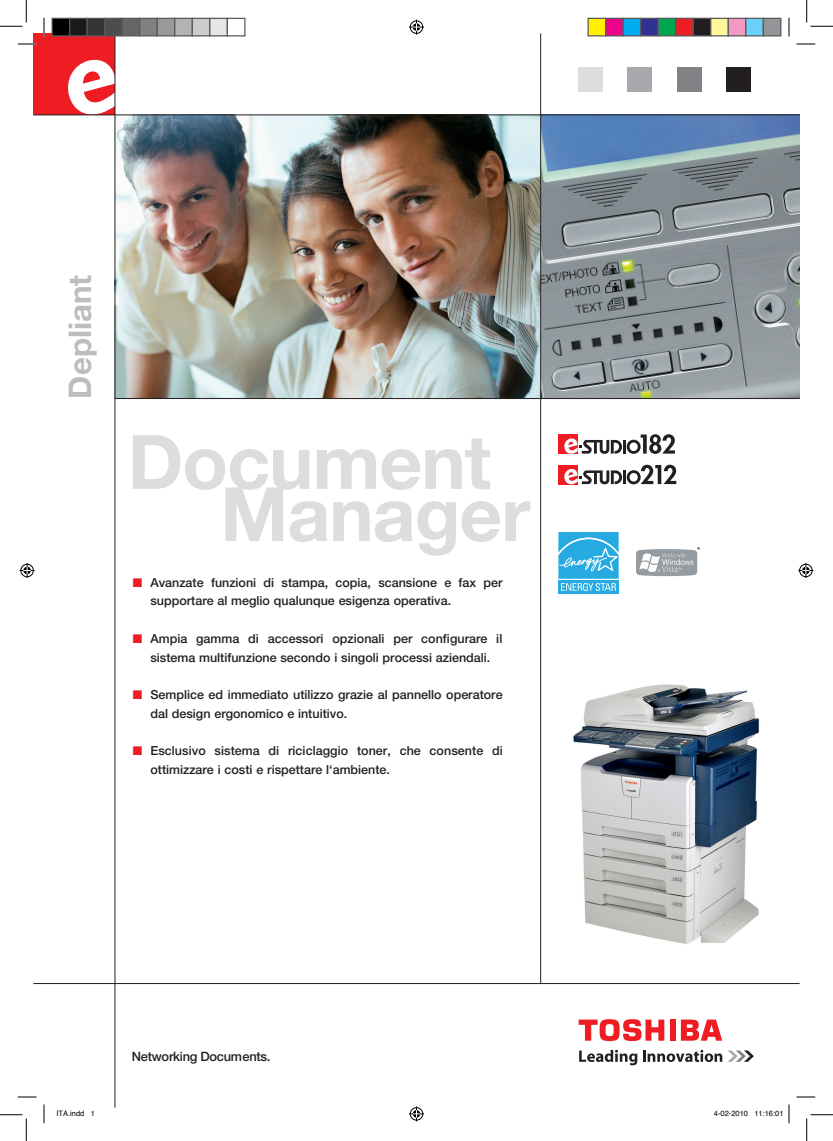
<style>
.page{position:relative;width:833px;height:1141px;background:#fff}
.page>*{position:absolute;margin:0;border:0;box-sizing:border-box;transform-origin:0 0}
.t1{font:700 75px "Helvetica Neue";letter-spacing:-.015em;color:#dcdddf}
.t2{font:700 31.25px "Helvetica Neue";color:#bcbdc0}
.t3{font:500 12.88px "Helvetica Neue";letter-spacing:-.02em;color:#231f20}
.t4{font:500 12.5px/18.8px "Helvetica Neue";color:#231f20}
.t5{font:10px "Helvetica Neue";color:#231f20;scale:.9 1}
.t6{font:7.5px "Helvetica";color:#000}
.s1{color:#ee1d23}
</style>
<div class="page">
<img style="left:541px;top:116px;width:258px;height:282px">
<img style="left:116px;top:116px;width:424px;height:282px">
<div style="left:33px;top:33px;width:82px;height:82px;background:#ee1d23"></div>
<svg style="left:728px;top:1050px;width:25px;height:11px"></svg>
<svg style="left:579px;top:1049px;width:142px;height:16px"></svg>
<div style="left:669px;top:1019px;width:6px;height:21px;background:#ee1d23"></div>
<svg style="left:680px;top:1019px;width:41px;height:21px"></svg>
<svg style="left:578px;top:1019px;width:86px;height:22px"></svg>
<hr style="left:33px;top:983px;width:766px;height:1px;background:#231f20">
<hr style="left:115px;top:398px;width:684px;height:1px;background:#231f20">
<svg style="left:65px;top:57px;width:50px;height:58px"></svg>
<hr style="left:33px;top:115px;width:766px;height:1px;background:#231f20">
<div style="left:577px;top:67px;width:25px;height:25px;background:#dcdddf"></div>
<div style="left:627px;top:67px;width:24px;height:25px;background:#a8a9ad"></div>
<div style="left:676px;top:67px;width:25px;height:25px;background:#808285"></div>
<div style="left:725px;top:67px;width:25px;height:25px;background:#231f20"></div>
<hr style="left:115px;top:33px;width:1px;height:1074px;background:#231f20">
<hr style="left:540px;top:33px;width:1px;height:950px;background:#231f20">
<div style="left:558px;top:434px;width:19px;height:19px;background:#ee1d23"></div>
<svg style="left:563px;top:434px;width:111px;height:20px"></svg>
<div style="left:558px;top:465px;width:19px;height:19px;background:#ee1d23"></div>
<svg style="left:564px;top:464px;width:112px;height:20px"></svg>
<div style="left:558px;top:580px;width:60px;height:13px;background:#26aae1"></div>
<svg style="left:558px;top:532px;width:60px;height:59px"></svg>
<svg style="left:636px;top:549px;width:60px;height:27px;background:#acb1b5"></svg>
<img style="left:573px;top:684px;width:186px;height:260px">
<svg style="left:18px;top:43px;width:18px;height:2px"></svg>
<svg style="left:796px;top:43px;width:18px;height:2px"></svg>
<svg style="left:18px;top:1096px;width:18px;height:1px"></svg>
<svg style="left:796px;top:1096px;width:18px;height:1px"></svg>
<svg style="left:43px;top:18px;width:2px;height:18px"></svg>
<svg style="left:43px;top:1104px;width:2px;height:19px"></svg>
<svg style="left:788px;top:18px;width:1px;height:18px"></svg>
<svg style="left:0;top:0;width:27px;height:27px"></svg>
<svg style="left:0;top:1114px;width:27px;height:26px"></svg>
<svg style="left:806px;top:0;width:26px;height:27px"></svg>
<svg style="left:806px;top:1114px;width:26px;height:26px"></svg>
<svg style="left:409px;top:20px;width:15px;height:15px"></svg>
<svg style="left:409px;top:1106px;width:15px;height:15px"></svg>
<svg style="left:20px;top:563px;width:15px;height:15px"></svg>
<svg style="left:798px;top:563px;width:14px;height:15px"></svg>
<div style="left:52px;top:18px;width:18px;height:18px;background:#000"></div>
<div style="left:51px;top:18px;width:19px;height:18px;border:1px solid #595959"></div>
<div style="left:70px;top:18px;width:17px;height:18px;background:#1a1a1a"></div>
<div style="left:69px;top:18px;width:19px;height:18px;border:1px solid #595959"></div>
<div style="left:87px;top:18px;width:18px;height:18px;background:#333"></div>
<div style="left:86px;top:18px;width:19px;height:18px;border:1px solid #595959"></div>
<div style="left:105px;top:18px;width:17px;height:18px;background:#4d4d4d"></div>
<div style="left:104px;top:18px;width:19px;height:18px;border:1px solid #595959"></div>
<div style="left:122px;top:18px;width:18px;height:18px;background:#666"></div>
<div style="left:121px;top:18px;width:19px;height:18px;border:1px solid #595959"></div>
<div style="left:140px;top:18px;width:17px;height:18px;background:#808080"></div>
<div style="left:139px;top:18px;width:19px;height:18px;border:1px solid #595959"></div>
<div style="left:157px;top:18px;width:18px;height:18px;background:#999"></div>
<div style="left:156px;top:18px;width:19px;height:18px;border:1px solid #595959"></div>
<div style="left:175px;top:18px;width:17px;height:18px;background:#b3b3b3"></div>
<div style="left:174px;top:18px;width:19px;height:18px;border:1px solid #595959"></div>
<div style="left:192px;top:18px;width:18px;height:18px;background:#ccc"></div>
<div style="left:191px;top:18px;width:19px;height:18px;border:1px solid #595959"></div>
<div style="left:210px;top:18px;width:17px;height:18px;background:#e6e6e6"></div>
<div style="left:209px;top:18px;width:19px;height:18px;border:1px solid #595959"></div>
<div style="left:226px;top:18px;width:19px;height:18px;border:1px solid #595959"></div>
<div style="left:587px;top:18px;width:18px;height:18px;background:#fff101"></div>
<div style="left:587px;top:18px;width:19px;height:18px;border:1px solid #595959"></div>
<div style="left:605px;top:18px;width:17px;height:18px;background:#ed028c"></div>
<div style="left:604px;top:18px;width:19px;height:18px;border:1px solid #595959"></div>
<div style="left:622px;top:18px;width:18px;height:18px;background:#00aeef"></div>
<div style="left:622px;top:18px;width:19px;height:18px;border:1px solid #595959"></div>
<div style="left:640px;top:18px;width:17px;height:18px;background:#2e3092"></div>
<div style="left:639px;top:18px;width:19px;height:18px;border:1px solid #595959"></div>
<div style="left:657px;top:18px;width:18px;height:18px;background:#00a54f"></div>
<div style="left:657px;top:18px;width:19px;height:18px;border:1px solid #595959"></div>
<div style="left:675px;top:18px;width:17px;height:18px;background:#ee1d23"></div>
<div style="left:674px;top:18px;width:19px;height:18px;border:1px solid #595959"></div>
<div style="left:692px;top:18px;width:18px;height:18px;background:#231f20"></div>
<div style="left:692px;top:18px;width:19px;height:18px;border:1px solid #595959"></div>
<div style="left:710px;top:18px;width:17px;height:18px;background:#fff79a"></div>
<div style="left:709px;top:18px;width:19px;height:18px;border:1px solid #595959"></div>
<div style="left:727px;top:18px;width:18px;height:18px;background:#f499c2"></div>
<div style="left:727px;top:18px;width:19px;height:18px;border:1px solid #595959"></div>
<div style="left:745px;top:18px;width:17px;height:18px;background:#6bcff6"></div>
<div style="left:744px;top:18px;width:19px;height:18px;border:1px solid #595959"></div>
<div style="left:762px;top:18px;width:18px;height:18px;background:#939598"></div>
<div style="left:762px;top:18px;width:19px;height:18px;border:1px solid #595959"></div>
<svg style="left:788px;top:1104px;width:1px;height:19px"></svg>
<p class="t2" style="left:61px;top:398px;width:125px;rotate:-90deg">Depliant</p>
<p class="t1" style="left:128px;top:415px;width:364px">Document</p>
<p class="t1" style="left:220px;top:468px;width:311px">Manager</p>
<p class="t4" style="left:150px;top:572px;width:353px;text-indent:-18px"><span class="s1">■</span> Avanzate funzioni di stampa, copia, scansione e fax per supportare al meglio qualunque esigenza operativa.</p>
<p class="t4" style="left:133px;top:628px;width:371px;text-align:center"><span class="s1">■</span> Ampia gamma di accessori opzionali per configurare il sistema multifunzione secondo i singoli processi aziendali.</p>
<p class="t4" style="left:150px;top:685px;width:353px;text-indent:-18px"><span class="s1">■</span> Semplice ed immediato utilizzo grazie al pannello operatore dal design ergonomico e intuitivo.</p>
<p class="t4" style="left:150px;top:741px;width:354px;text-indent:-18px"><span class="s1">■</span> Esclusivo sistema di riciclaggio toner, che consente di ottimizzare i costi e rispettare l‘ambiente.</p>
<p class="t3" style="left:132px;top:1048px;width:140px">Networking Documents.</p>
<p class="t5" style="left:696px;top:544px;width:5px">*</p>
<p class="t6" style="left:56px;top:1107px;width:40px">ITA.indd 1</p>
<p class="t6" style="left:713px;top:1107px;width:71px">4-02-2010 11:16:01</p>
</div>
